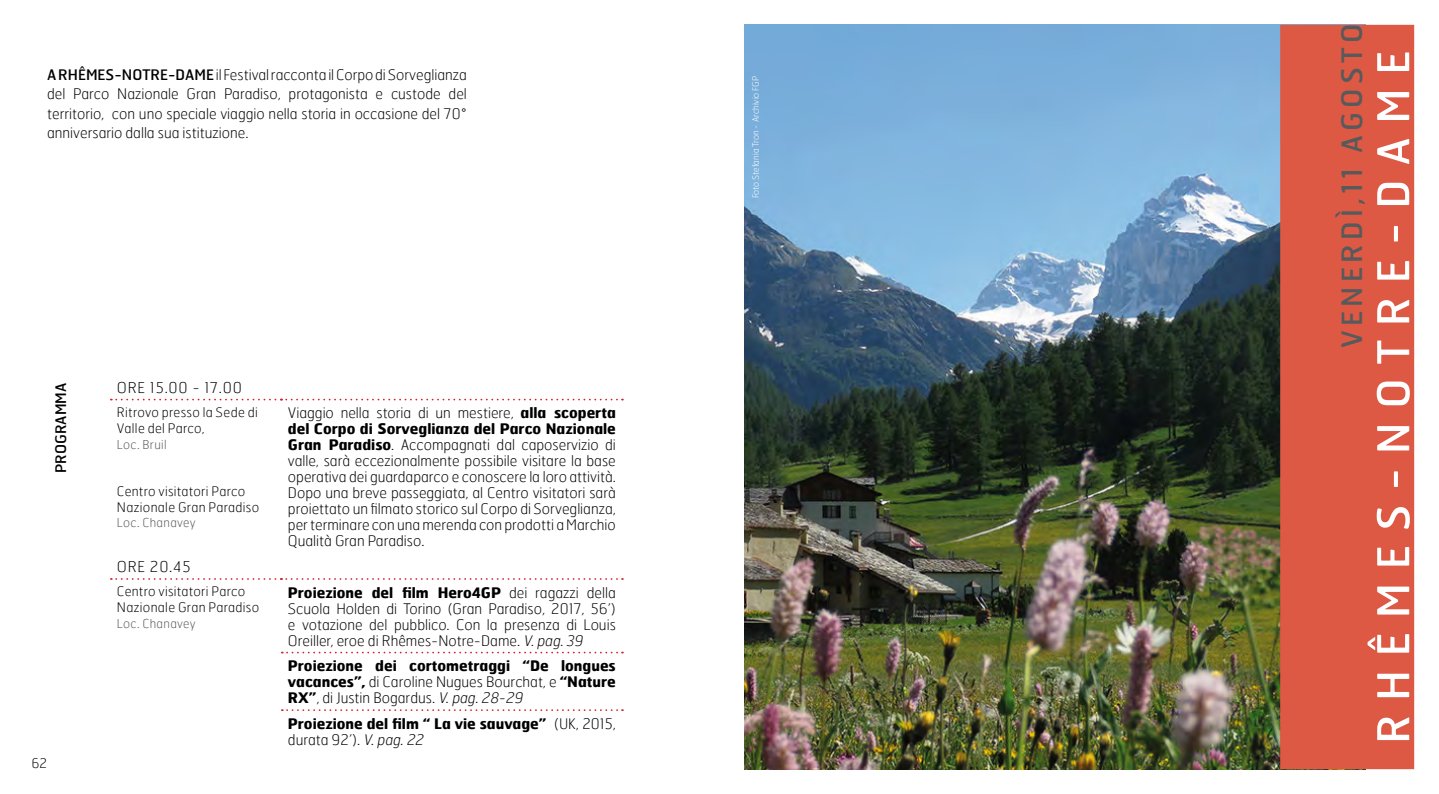
<style>
.page{position:relative;width:1439px;height:794px;background:#fff}
.page>*{position:absolute;margin:0;border:0;box-sizing:border-box;transform-origin:0 0}
.t1{font:28px "Hermes";letter-spacing:.15em;color:#58595b}
.t2{font:100 14.88px "Hermes";letter-spacing:.05em;color:#000}
.t3{font:100 14.53px/15.9px "Hermes";color:#000;text-align:justify}
.t4{font:700 14.53px/15.9px "Hermes";color:#000;text-align:justify}
.t5{font:14.53px "Hermes";color:#000}
.t6{font:100 13.12px/15.8px "Hermes";letter-spacing:.025em;color:#000}
.t7{font:100 12.25px "Hermes";letter-spacing:.03em;color:#58595b}
.t8{font:100 8.75px "Hermes";color:#fff}
.s1{font-weight:400}
.s2{font-weight:700}
.s3{font-style:italic}
.s4{font-weight:100}
.s5{font-weight:100;font-style:italic}
</style>
<div class="page">
<img style="left:744px;top:25px;width:536px;height:744px">
<svg style="left:1280px;top:25px;width:134px;height:744px;background:#de624e"></svg>
<svg style="left:111px;top:399px;width:512px;height:1px"></svg>
<svg style="left:111px;top:578px;width:512px;height:2px"></svg>
<svg style="left:282px;top:651px;width:341px;height:2px"></svg>
<svg style="left:282px;top:709px;width:341px;height:2px"></svg>
<p class="t5" style="left:47px;top:65px;width:95px">A RHÊMES-NOTRE</p>
<p class="t3" style="left:47px;top:65px;width:421px;line-height:19.2px;text-indent:121px"><span class="s1">-DAME</span> il Festival racconta il Corpo di Sorveglianza del Parco Nazionale Gran Paradiso, protagonista e custode del territorio, con uno speciale viaggio nella storia in occasione del 70° anniversario dalla sua istituzione.</p>
<p class="t5" style="left:52px;top:473px;width:91px;rotate:-90deg">PROGRAMMA</p>
<p class="t2" style="left:117px;top:378px;width:126px">ORE 15.00 - 17.00</p>
<p class="t6" style="left:117px;top:404px;width:142px">Ritrovo presso la Sede di<br>Valle del Parco,</p>
<p class="t7" style="left:117px;top:436px;width:51px">Loc. Bruil</p>
<p class="t6" style="left:117px;top:483px;width:144px">Centro visitatori Parco<br>Nazionale Gran Paradiso</p>
<p class="t7" style="left:117px;top:515px;width:80px">Loc. Chanavey</p>
<p class="t2" style="left:117px;top:557px;width:75px">ORE 20.45</p>
<p class="t6" style="left:117px;top:583px;width:144px">Centro visitatori Parco<br>Nazionale Gran Paradiso</p>
<p class="t7" style="left:117px;top:616px;width:80px">Loc. Chanavey</p>
<p class="t6" style="left:31px;top:754px;width:17px">62</p>
<p class="t3" style="left:288px;top:404px;width:329px">Viaggio nella storia di un mestiere, <span class="s2">alla scoperta del Corpo di Sorveglianza del Parco Nazionale Gran Paradiso</span>. Accompagnati dal caposervizio di valle, sarà eccezionalmente possibile visitare la base operativa dei guardaparco e conoscere la loro attività.<br>Dopo una breve passeggiata, al Centro visitatori sarà proiettato un filmato storico sul Corpo di Sorveglianza, per terminare con una merenda con prodotti a Marchio Qualità Gran Paradiso.</p>
<p class="t3" style="left:288px;top:584px;width:329px"><span class="s2">Proiezione del film Hero4GP</span> dei ragazzi della Scuola Holden di Torino (Gran Paradiso, 2017, 56’) e votazione del pubblico. Con la presenza di Louis Oreiller, eroe di Rhêmes-Notre-Dame. <span class="s3">V.pag.39</span></p>
<p class="t4" style="left:288px;top:657px;width:329px">Proiezione dei cortometraggi “De longues vacances”, <span class="s4">di Caroline Nugues Bourchat, e</span> “Nature RX”<span class="s4">, di Justin Bogardus.</span> <span class="s5">V.pag.28-29</span></p>
<p class="t4" style="left:288px;top:715px;width:329px">Proiezione del film “ La vie sauvage” <span class="s4">(UK, 2015, durata 92’).</span> <span class="s5">V.pag.22</span></p>
<p class="t8" style="left:750px;top:198px;width:124px;rotate:-90deg">Foto Stefania Tron - Archivio FGP</p>
<h1 class="t1" style="left:1334px;top:348px;width:326px;rotate:-90deg">VENERDÌ,11 AGOSTO</h1>
</div>
